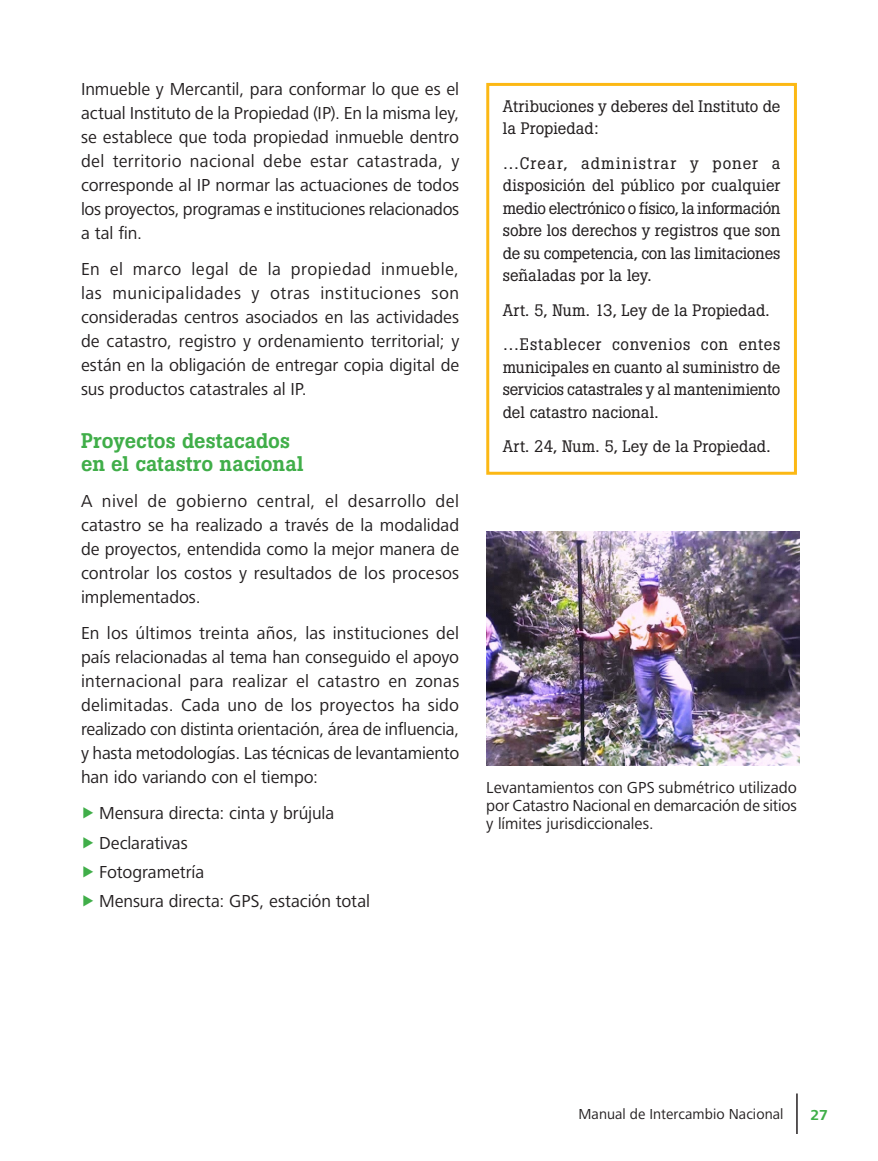
<style>
.page{position:relative;width:878px;height:1161px;background:#fff}
.page>*{position:absolute;margin:0;border:0;box-sizing:border-box;transform-origin:0 0}
.sub-2{font:500 21px/23.1px "Boton";color:#40ae49}
.cuerpo{font:18px/24px "Frutiger Next LT";letter-spacing:-.005em;color:#231f20;text-align:justify}
.pie_de_pagina{font:18px/24px "Frutiger Next LT";letter-spacing:-.02em;color:#231f20;text-align:justify}
.incisos-flechas{font:18px "Frutiger Next LT";letter-spacing:-.005em;color:#231f20}
.textos_recuadros{font:16.5px/22.5px "Boton";color:#231f20;text-align:justify}
.texto_indicaciones{font:16.5px/18.1px "Frutiger Next LT";letter-spacing:-.01em;color:#231f20;text-align:justify}
.t1{font:15px "Frutiger Next LT";color:#231f20}
.t2{font:700 15px "Frutiger Next LT";color:#40ae49}
.s1{color:#40ae49}
</style>
<div class="page">
<hr style="left:796px;top:1094px;width:1px;height:40px;background:#231f20">
<div style="left:486px;top:83px;width:310px;height:392px;border:3px solid #fcb814"></div>
<img style="left:486px;top:531px;width:313px;height:234px">
<p class="pie_de_pagina" style="left:81px;top:77px;width:380px">Inmueble y Mercantil, para conformar lo que es el actual Instituto de la Propiedad (IP). En la misma ley, se establece que toda propiedad inmueble dentro del territorio nacional debe estar catastrada, y corresponde al IP normar las actuaciones de todos los proyectos, programas e instituciones relacionados a tal fin.</p>
<p class="cuerpo" style="left:81px;top:257px;width:380px">En el marco legal de la propiedad inmueble, las municipalidades y otras instituciones son consideradas centros asociados en las actividades de catastro, registro y ordenamiento territorial; y están en la obligación de entregar copia digital de sus productos catastrales al IP.</p>
<p class="sub-2" style="left:81px;top:429px;width:224px">Proyectos destacados en el catastro nacional</p>
<p class="cuerpo" style="left:81px;top:489px;width:379px">A nivel de gobierno central, el desarrollo del catastro se ha realizado a través de la modalidad de proyectos, entendida como la mejor manera de controlar los costos y resultados de los procesos implementados.</p>
<p class="cuerpo" style="left:81px;top:621px;width:380px">En los últimos treinta años, las instituciones del país relacionadas al tema han conseguido el apoyo internacional para realizar el catastro en zonas delimitadas. Cada uno de los proyectos ha sido realizado con distinta orientación, área de influencia, y hasta metodologías. Las técnicas de levantamiento han ido variando con el tiempo:</p>
<p class="incisos-flechas" style="left:81px;top:803px;width:255px"><span class="s1">▶</span> Mensura directa: cinta y brújula</p>
<p class="incisos-flechas" style="left:81px;top:833px;width:108px"><span class="s1">▶</span> Declarativas</p>
<p class="incisos-flechas" style="left:81px;top:862px;width:125px"><span class="s1">▶</span> Fotogrametría</p>
<p class="incisos-flechas" style="left:81px;top:891px;width:290px"><span class="s1">▶</span> Mensura directa: GPS, estación total</p>
<p class="textos_recuadros" style="left:502px;top:95px;width:279px">Atribuciones y deberes del Instituto de la Propiedad:</p>
<p class="textos_recuadros" style="left:502px;top:152px;width:279px">…Crear, administrar y poner a disposición del público por cualquier medio electrónico o físico, la información sobre los derechos y registros que son de su competencia, con las limitaciones señaladas por la ley.</p>
<p class="textos_recuadros" style="left:502px;top:299px;width:268px">Art. 5, Num. 13, Ley de la Propiedad.</p>
<p class="textos_recuadros" style="left:502px;top:333px;width:279px">…Establecer convenios con entes municipales en cuanto al suministro de servicios catastrales y al mantenimiento del catastro nacional.</p>
<p class="textos_recuadros" style="left:502px;top:435px;width:269px">Art. 24, Num. 5, Ley de la Propiedad.</p>
<p class="texto_indicaciones" style="left:486px;top:779px;width:312px">Levantamientos con GPS submétrico utilizado por Catastro Nacional en demarcación de sitios y límites jurisdiccionales.</p>
<p class="t1" style="left:578px;top:1106px;width:206px">Manual de Intercambio Nacional</p>
<p class="t2" style="left:810px;top:1106px;width:19px">27</p>
</div>
